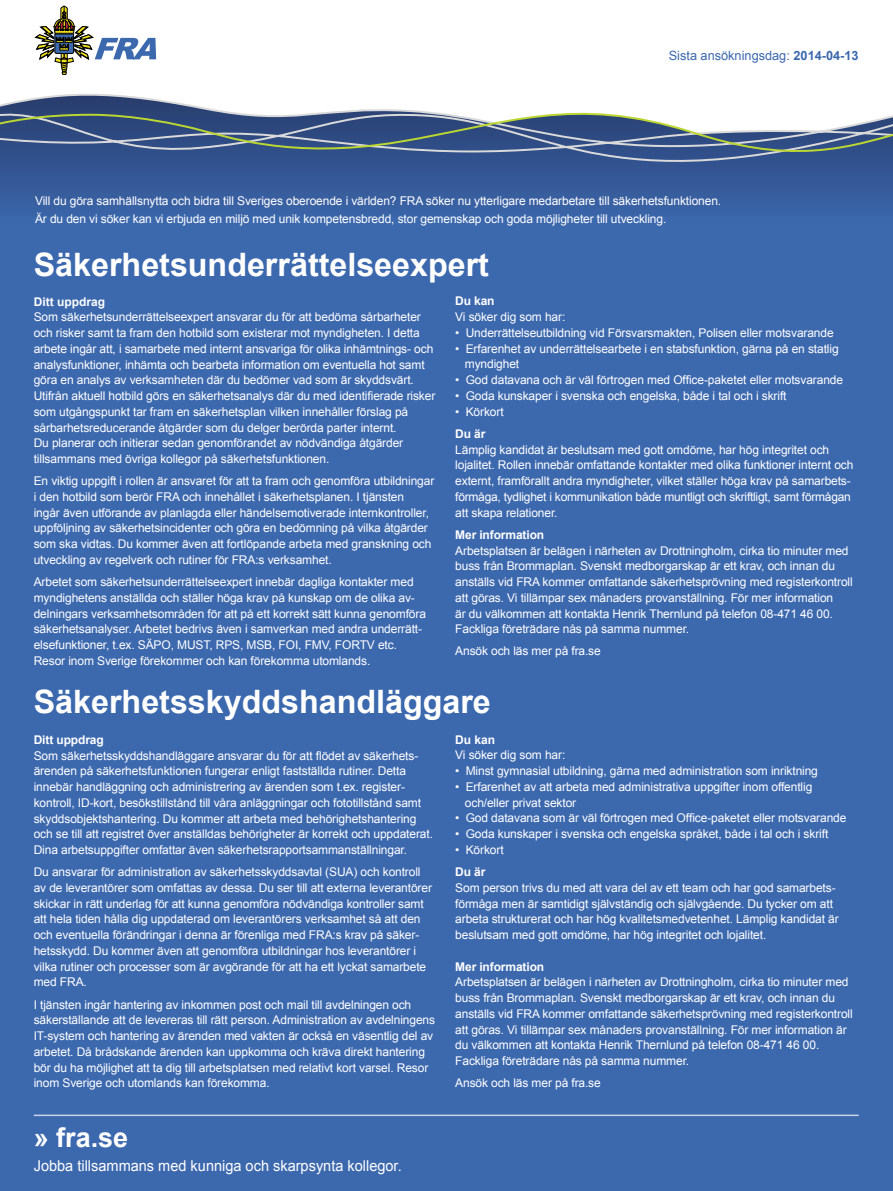
<style>
.page{position:relative;width:893px;height:1191px;background:#fff}
.page>*{position:absolute;margin:0;border:0;box-sizing:border-box;transform-origin:0 0}
.t1{font:700 32.25px "Arial";color:#fff}
.t2{font:700 27px "Arial";color:#fff}
.t3{font:15px "Arial";color:#fff}
.t4{font:12.75px "Arial";color:#3c68ae}
.t5{font:12px/15.8px "Arial";letter-spacing:-.01em;color:#fff}
.t6{font:700 12px "Arial";letter-spacing:-.01em;color:#fff}
.s1{font-weight:700}
</style>
<div class="page">
<svg style="left:35px;top:6px;width:121px;height:69px"></svg>
<div style="left:0;top:212px;width:893px;height:5px;background:#3a64a8"></div>
<svg style="left:0;top:160px;width:893px;height:52px;background:#365a9a"></svg>
<svg style="left:0;top:94px;width:893px;height:66px"></svg>
<div style="left:0;top:217px;width:893px;height:974px;background:#3c68ae"></div>
<hr style="left:34px;top:1114px;width:825px;height:2px;background:#cbd2e9">
<p class="t4" style="left:669px;top:47px;width:191px">Sista ansökningsdag: <span class="s1">2014-04-13</span></p>
<p class="t5" style="left:35px;top:191px;width:688px;line-height:18px">Vill du göra samhällsnytta och bidra till Sveriges oberoende i världen? FRA söker nu ytterligare medarbetare till säkerhetsfunktionen.<br>Är du den vi söker kan vi erbjuda en miljö med unik kompetensbredd, stor gemenskap och goda möjligheter till utveckling.</p>
<h1 class="t1" style="left:34px;top:243px;width:457px">Säkerhetsunderrättelseexpert</h1>
<p class="t6" style="left:34px;top:293px;width:73px">Ditt uppdrag</p>
<p class="t5" style="left:34px;top:309px;width:403px">Som säkerhetsunderrättelseexpert ansvarar du för att bedöma sårbarheter och risker samt ta fram den hotbild som existerar mot myndigheten. I detta arbete ingår att, i samarbete med internt ansvariga för olika inhämtnings- och analysfunktioner, inhämta och bearbeta information om eventuella hot samt göra en analys av verksamheten där du bedömer vad som är skyddsvärt.<br>Utifrån aktuell hotbild görs en säkerhetsanalys där du med identifierade risker som utgångspunkt tar fram en säkerhetsplan vilken innehåller förslag på sårbarhetsreducerande åtgärder som du delger berörda parter internt.<br>Du planerar och initierar sedan genomförandet av nödvändiga åtgärder tillsammans med övriga kollegor på säkerhetsfunktionen.</p>
<p class="t5" style="left:34px;top:473px;width:402px">En viktig uppgift i rollen är ansvaret för att ta fram och genomföra utbildningar i den hotbild som berör FRA och innehållet i säkerhetsplanen. I tjänsten<br>ingår även utförande av planlagda eller händelsemotiverade internkontroller, uppföljning av säkerhetsincidenter och göra en bedömning på vilka åtgärder som ska vidtas. Du kommer även att fortlöpande arbeta med granskning och utveckling av regelverk och rutiner för FRA:s verksamhet.</p>
<p class="t5" style="left:34px;top:574px;width:394px">Arbetet som säkerhetsunderrättelseexpert innebär dagliga kontakter med myndighetens anställda och ställer höga krav på kunskap om de olika av&shy;delningars verksamhetsområden för att på ett korrekt sätt kunna genomföra säkerhetsanalyser. Arbetet bedrivs även i samverkan med andra underrätt&shy;elsefunktioner, t.ex. SÄPO, MUST, RPS, MSB, FOI, FMV, FORTV etc.<br>Resor inom Sverige förekommer och kan förekomma utomlands.</p>
<p class="t6" style="left:455px;top:293px;width:41px">Du kan</p>
<p class="t5" style="left:455px;top:309px;width:112px">Vi söker dig som har:</p>
<p class="t5" style="left:455px;top:325px;width:380px">• Underrättelseutbildning vid Försvarsmakten, Polisen eller motsvarande</p>
<p class="t5" style="left:465px;top:341px;width:375px;text-indent:-10px">• Erfarenhet av underrättelsearbete i en stabsfunktion, gärna på en statlig myndighet</p>
<p class="t5" style="left:455px;top:372px;width:389px">• God datavana och är väl förtrogen med Office-paketet eller motsvarande</p>
<p class="t5" style="left:455px;top:388px;width:333px">• Goda kunskaper i svenska och engelska, både i tal och i skrift</p>
<p class="t5" style="left:455px;top:404px;width:50px">• Körkort</p>
<p class="t6" style="left:455px;top:425px;width:32px">Du är</p>
<p class="t5" style="left:455px;top:441px;width:400px">Lämplig kandidat är beslutsam med gott omdöme, har hög integritet och lojalitet. Rollen innebär omfattande kontakter med olika funktioner internt och externt, framförallt andra myndigheter, vilket ställer höga krav på samarbets&shy;förmåga, tydlighet i kommunikation både muntligt och skriftligt, samt förmågan att skapa relationer.</p>
<p class="t6" style="left:455px;top:526px;width:90px">Mer information</p>
<p class="t5" style="left:455px;top:542px;width:399px">Arbetsplatsen är belägen i närheten av Drottningholm, cirka tio minuter med buss från Brommaplan. Svenskt medborgarskap är ett krav, och innan du anställs vid FRA kommer omfattande säkerhetsprövning med registerkontroll att göras. Vi tillämpar sex månaders provanställning. För mer information<br>är du välkommen att kontakta Henrik Thernlund på telefon 08-471 46 00.<br>Fackliga företrädare nås på samma nummer.</p>
<p class="t5" style="left:455px;top:643px;width:147px">Ansök och läs mer på fra.se</p>
<h1 class="t1" style="left:34px;top:680px;width:459px">Säkerhetsskyddshandläggare</h1>
<p class="t6" style="left:34px;top:731px;width:72px">Ditt uppdrag</p>
<p class="t5" style="left:34px;top:747px;width:401px">Som säkerhetsskyddshandläggare ansvarar du för att flödet av säkerhets&shy;ärenden på säkerhetsfunktionen fungerar enligt fastställda rutiner. Detta innebär handläggning och administrering av ärenden som t.ex. register&shy;kontroll, ID-kort, besökstillstånd till våra anläggningar och fototillstånd samt skyddsobjektshantering. Du kommer att arbeta med behörighetshantering och se till att registret över anställdas behörigheter är korrekt och uppdaterat.<br>Dina arbetsuppgifter omfattar även säkerhetsrapportsammanställningar.</p>
<p class="t5" style="left:34px;top:864px;width:400px">Du ansvarar för administration av säkerhetsskyddsavtal (SUA) och kontroll av de leverantörer som omfattas av dessa. Du ser till att externa leverantörer skickar in rätt underlag för att kunna genomföra nödvändiga kontroller samt att hela tiden hålla dig uppdaterad om leverantörers verksamhet så att den och eventuella förändringar i denna är förenliga med FRA:s krav på säker&shy;hetsskydd. Du kommer även att genomföra utbildningar hos leverantörer i vilka rutiner och processer som är avgörande för att ha ett lyckat samarbete med FRA.</p>
<p class="t5" style="left:34px;top:996px;width:403px">I tjänsten ingår hantering av inkommen post och mail till avdelningen och säkerställande att de levereras till rätt person. Administration av avdelningens IT-system och hantering av ärenden med vakten är också en väsentlig del av arbetet. Då brådskande ärenden kan uppkomma och kräva direkt hantering bör du ha möjlighet att ta dig till arbetsplatsen med relativt kort varsel. Resor inom Sverige och utomlands kan förekomma.</p>
<h2 class="t2" style="left:34px;top:1119px;width:96px">» fra.se</h2>
<p class="t3" style="left:34px;top:1155px;width:369px">Jobba tillsammans med kunniga och skarpsynta kollegor.</p>
<p class="t6" style="left:455px;top:731px;width:42px">Du kan</p>
<p class="t5" style="left:455px;top:747px;width:112px">Vi söker dig som har:</p>
<p class="t5" style="left:455px;top:763px;width:364px">• Minst gymnasial utbildning, gärna med administration som inriktning</p>
<p class="t5" style="left:465px;top:779px;width:349px;text-indent:-10px">• Erfarenhet av att arbeta med administrativa uppgifter inom offentlig och/eller privat sektor</p>
<p class="t5" style="left:455px;top:810px;width:393px">• God datavana som är väl förtrogen med Office-paketet eller motsvarande</p>
<p class="t5" style="left:455px;top:826px;width:375px">• Goda kunskaper i svenska och engelska språket, både i tal och i skrift</p>
<p class="t5" style="left:455px;top:842px;width:50px">• Körkort</p>
<p class="t6" style="left:455px;top:864px;width:32px">Du är</p>
<p class="t5" style="left:455px;top:879px;width:385px">Som person trivs du med att vara del av ett team och har god samarbets&shy;förmåga men är samtidigt självständig och självgående. Du tycker om att arbeta strukturerat och har hög kvalitetsmedvetenhet. Lämplig kandidat är beslutsam med gott omdöme, har hög integritet och lojalitet.</p>
<p class="t6" style="left:455px;top:958px;width:90px">Mer information</p>
<p class="t5" style="left:455px;top:974px;width:399px">Arbetsplatsen är belägen i närheten av Drottningholm, cirka tio minuter med buss från Brommaplan. Svenskt medborgarskap är ett krav, och innan du anställs vid FRA kommer omfattande säkerhetsprövning med registerkontroll att göras. Vi tillämpar sex månaders provanställning. För mer information är du välkommen att kontakta Henrik Thernlund på telefon 08-471 46 00.<br>Fackliga företrädare nås på samma nummer.</p>
<p class="t5" style="left:455px;top:1075px;width:147px">Ansök och läs mer på fra.se</p>
</div>
